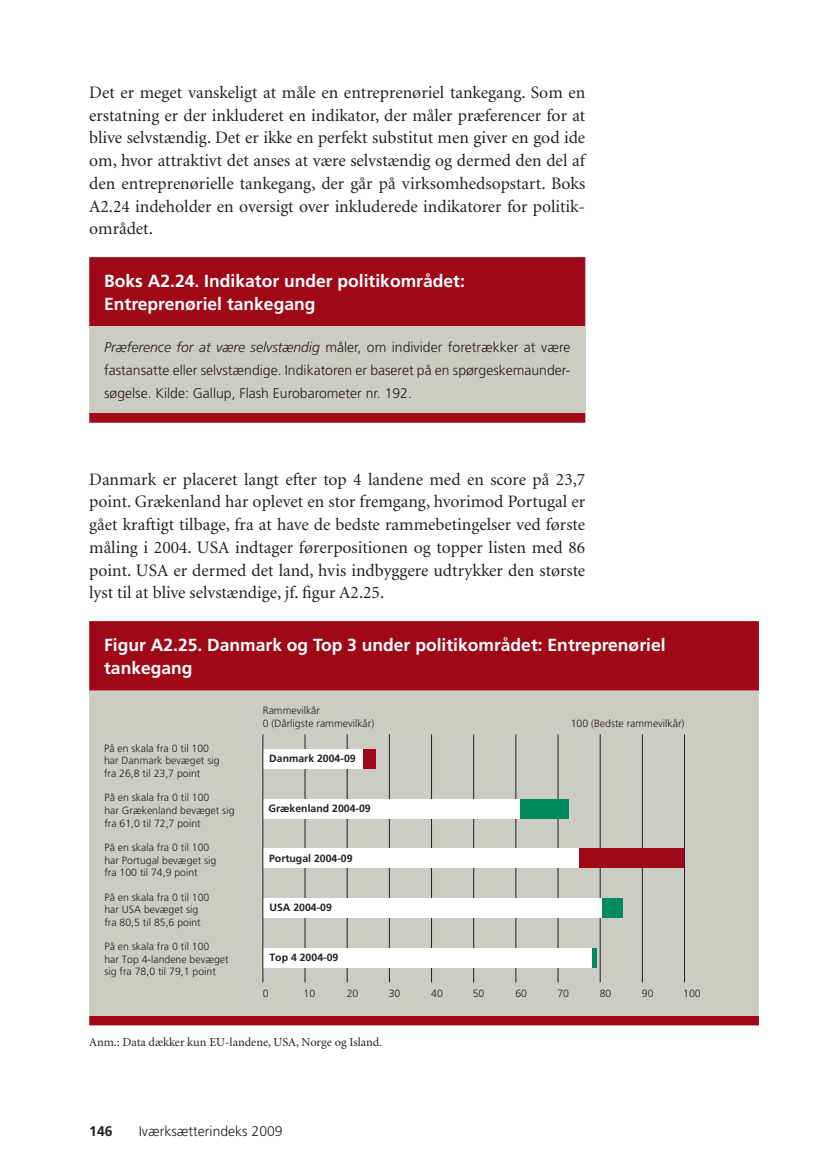
<style>
.page{position:relative;width:833px;height:1176px;background:#fff}
.page>*{position:absolute;margin:0;border:0;box-sizing:border-box;transform-origin:0 0}
.t1{font:17.5px/22.8px "Minion";color:#231f20;text-align:justify}
.t2{font:700 17.5px/22.8px "Frutiger";color:#fff}
.t3{font:300 14px/22.8px "Frutiger";color:#231f20;text-align:justify}
.t4{font:700 14px "Frutiger";color:#231f20}
.t5{font:12.25px "Minion";color:#231f20}
.t6{font:300 10.5px/12.6px "Frutiger";color:#231f20}
.t7{font:700 10.5px "Frutiger";color:#231f20}
.s1{font-style:italic}
</style>
<div class="page">
<div style="left:89px;top:257px;width:496px;height:166px;background:#9e0817"></div>
<div style="left:89px;top:327px;width:496px;height:86px;background:#cccbc4"></div>
<div style="left:89px;top:621px;width:670px;height:404px;background:#9e0817"></div>
<div style="left:89px;top:691px;width:670px;height:324px;background:#cccbc4"></div>
<hr style="left:305px;top:734px;width:1px;height:248px;background:#231f20">
<hr style="left:347px;top:734px;width:1px;height:248px;background:#231f20">
<hr style="left:389px;top:734px;width:1px;height:248px;background:#231f20">
<hr style="left:431px;top:734px;width:1px;height:248px;background:#231f20">
<hr style="left:473px;top:734px;width:1px;height:248px;background:#231f20">
<hr style="left:516px;top:734px;width:1px;height:248px;background:#231f20">
<hr style="left:558px;top:734px;width:1px;height:248px;background:#231f20">
<hr style="left:600px;top:734px;width:1px;height:248px;background:#231f20">
<hr style="left:642px;top:734px;width:1px;height:248px;background:#231f20">
<div style="left:362px;top:749px;width:13px;height:20px;background:#9e0817"></div>
<div style="left:578px;top:849px;width:107px;height:19px;background:#9e0817"></div>
<div style="left:520px;top:799px;width:49px;height:20px;background:#008a5e"></div>
<div style="left:602px;top:898px;width:21px;height:20px;background:#008a5e"></div>
<div style="left:592px;top:948px;width:5px;height:20px;background:#008a5e"></div>
<div style="left:263px;top:898px;width:339px;height:20px;background:#fff"></div>
<div style="left:263px;top:749px;width:99px;height:20px;background:#fff"></div>
<div style="left:263px;top:799px;width:257px;height:20px;background:#fff"></div>
<div style="left:263px;top:948px;width:329px;height:20px;background:#fff"></div>
<div style="left:263px;top:849px;width:315px;height:19px;background:#fff"></div>
<hr style="left:263px;top:734px;width:1px;height:248px;background:#231f20">
<hr style="left:684px;top:734px;width:1px;height:248px;background:#231f20">
<p class="t1" style="left:89px;top:82px;width:498px">Det er meget vanskeligt at måle en entreprenøriel tankegang. Som en erstatning er der inkluderet en indikator, der måler præferencer for at blive selvstændig. Det er ikke en perfekt substitut men giver en god ide om, hvor attraktivt det anses at være selvstændig og dermed den del af den entreprenørielle tankegang, der går på virksomhedsopstart. Boks A2.24 indeholder en oversigt over inkluderede indikatorer for politik&shy;området.</p>
<p class="t2" style="left:104px;top:271px;width:362px">Boks A2.24. Indikator under politikområdet:<br>Entreprenøriel tankegang</p>
<p class="t3" style="left:104px;top:337px;width:468px"><span class="s1">Præference for at være selvstændig</span> måler, om individer foretrækker at være fastansatte eller selvstændige. Indikatoren er baseret på en spørgeskemaunder&shy;søgelse. Kilde: Gallup, Flash Eurobarometer nr. 192.</p>
<p class="t1" style="left:89px;top:469px;width:498px">Danmark er placeret langt efter top 4 landene med en score på 23,7 point. Grækenland har oplevet en stor fremgang, hvorimod Portugal er gået kraftigt tilbage, fra at have de bedste rammebetingelser ved første måling i 2004. USA indtager førerpositionen og topper listen med 86 point. USA er dermed det land, hvis indbyggere udtrykker den største lyst til at blive selvstændige, jf. figur A2.25.</p>
<p class="t2" style="left:104px;top:635px;width:563px">Figur A2.25. Danmark og Top 3 under politikområdet: Entreprenøriel tankegang</p>
<p class="t6" style="left:104px;top:743px;width:117px">På en skala fra 0 til 100 har Danmark bevæget sig fra 26,8 til 23,7 point</p>
<p class="t6" style="left:104px;top:792px;width:132px">På en skala fra 0 til 100<br>har Grækenland bevæget sig fra 61,0 til 72,7 point</p>
<p class="t6" style="left:104px;top:842px;width:114px">På en skala fra 0 til 100 har Portugal bevæget sig fra 100 til 74,9 point</p>
<p class="t6" style="left:104px;top:891px;width:107px">På en skala fra 0 til 100 har USA bevæget sig fra 80,5 til 85,6 point</p>
<p class="t6" style="left:104px;top:941px;width:126px">På en skala fra 0 til 100<br>har Top 4-landene bevæget sig fra 78,0 til 79,1 point</p>
<p class="t6" style="left:263px;top:705px;width:113px">Rammevilkår<br>0 (Dårligste rammevilkår)</p>
<p class="t7" style="left:269px;top:755px;width:88px">Danmark 2004-09</p>
<p class="t7" style="left:269px;top:804px;width:104px">Grækenland 2004-09</p>
<p class="t7" style="left:269px;top:854px;width:85px">Portugal 2004-09</p>
<p class="t7" style="left:269px;top:903px;width:64px">USA 2004-09</p>
<p class="t7" style="left:269px;top:953px;width:70px">Top 4 2004-09</p>
<p class="t6" style="left:571px;top:718px;width:115px">100 (Bedste rammevilkår)</p>
<p class="t6" style="left:263px;top:988px;width:7px">0</p>
<p class="t6" style="left:304px;top:988px;width:13px">10</p>
<p class="t6" style="left:347px;top:988px;width:13px">20</p>
<p class="t6" style="left:389px;top:988px;width:13px">30</p>
<p class="t6" style="left:431px;top:988px;width:13px">40</p>
<p class="t6" style="left:473px;top:988px;width:13px">50</p>
<p class="t6" style="left:515px;top:988px;width:13px">60</p>
<p class="t6" style="left:557px;top:988px;width:13px">70</p>
<p class="t6" style="left:600px;top:988px;width:13px">80</p>
<p class="t6" style="left:642px;top:988px;width:13px">90</p>
<p class="t6" style="left:683px;top:988px;width:19px">100</p>
<p class="t5" style="left:89px;top:1037px;width:294px">Anm.: Data dækker kun EU-landene, USA, Norge og Island.</p>
<p class="t4" style="left:89px;top:1126px;width:25px">146</p>
<p class="t3" style="left:139px;top:1121px;width:145px">Iværksætterindeks 2009</p>
</div>
